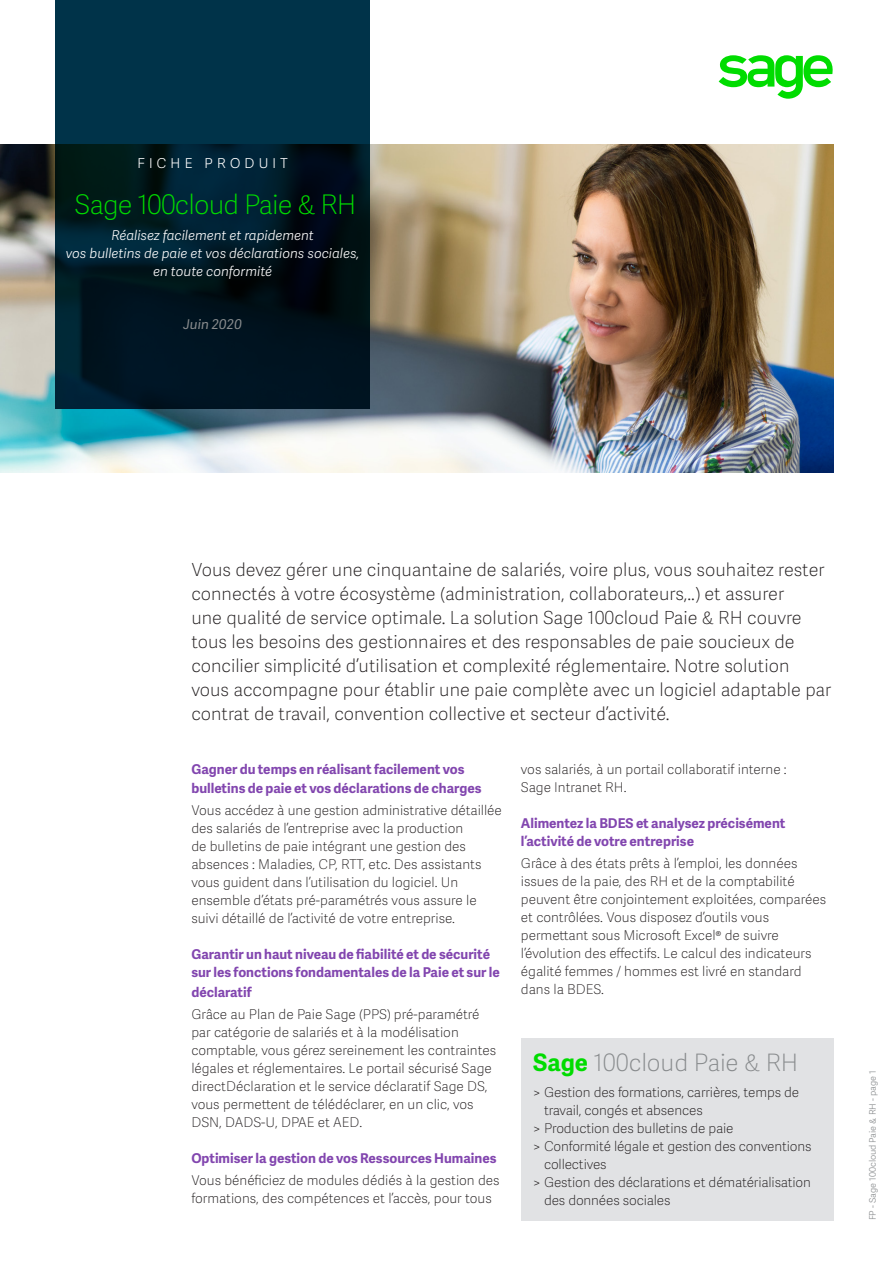
<style>
.page{position:relative;width:893px;height:1263px;background:#fff}
.page>*{position:absolute;margin:0;border:0;box-sizing:border-box;transform-origin:0 0}
.Ligne_titre__gauche{font:27px "Adelle Sans SAGE Th";letter-spacing:-.03em;color:#00dc00}
.Titre_header_Mid_Cya{font:24px "Adelle Sans SAGE Th";letter-spacing:-.005em;color:#888b8d}
.Chapo_Mid_Cyan{font:18px/24px "Adelle Sans SAGE Th";color:#231f20}
.Boxed_Title___LongFo{font:18px "Adelle Sans SAGE Th";letter-spacing:.2em;color:#fff}
.Body_8pt{font:13.5px/18px "Adelle Sans SAGE Th";color:#231f20}
.Intertitre_bleu_rect{font:700 13.5px/18px "Adelle Sans SAGE";color:#8246af}
.Titre_header_Mid_Cya-2{font:italic 13.5px/18px "Adelle Sans SAGE Lt";color:#fff;text-align:center}
.Titre_header_Mid_Cya-3{font:italic 13.5px "Adelle Sans SAGE";color:#888b8d}
.t1{font:9px "Adelle Sans SAGE Lt";color:#888b8d}
.s1{font-family:"Adelle Sans SAGE";font-weight:700;color:#00dc00}
</style>
<div class="page">
<img style="left:0;top:145px;width:833px;height:327px">
<div style="left:521px;top:1037px;width:312px;height:183px;background:#e1e2e4"></div>
<svg style="left:719px;top:55px;width:114px;height:44px"></svg>
<svg style="left:55px;top:0;width:315px;height:408px;background:#00202f"></svg>
<p class="Boxed_Title___LongFo" style="left:137px;top:148px;width:152px">fiche produit</p>
<p class="Ligne_titre__gauche" style="left:75px;top:185px;width:283px">Sage 100cloud Paie &amp; RH</p>
<p class="Titre_header_Mid_Cya-2" style="left:66px;top:226px;width:295px">Réalisez facilement et rapidement<br>vos bulletins de paie et vos déclarations sociales, en toute conformité</p>
<p class="Titre_header_Mid_Cya-3" style="left:183px;top:315px;width:60px">Juin 2020</p>
<p class="Chapo_Mid_Cyan" style="left:191px;top:557px;width:641px">Vous devez gérer une cinquantaine de salariés, voire plus, vous souhaitez rester connectés à votre écosystème (administration, collaborateurs,..) et assurer<br>une qualité de service optimale. La solution Sage 100cloud Paie &amp; RH couvre tous les besoins des gestionnaires et des responsables de paie soucieux de concilier simplicité d’utilisation et complexité réglementaire. Notre solution vous accompagne pour établir une paie complète avec un logiciel adaptable par contrat de travail, convention collective et secteur d’activité.</p>
<p class="Intertitre_bleu_rect" style="left:191px;top:758px;width:292px;line-height:19.5px">Gagner du temps en réalisant facilement vos bulletins de paie et vos déclarations de charges</p>
<p class="Body_8pt" style="left:191px;top:801px;width:312px">Vous accédez à une gestion administrative détaillée des salariés de l’entreprise avec la production<br>de bulletins de paie intégrant une gestion des absences : Maladies, CP, RTT, etc. Des assistants vous guident dans l’utilisation du logiciel. Un ensemble d’états pré-paramétrés vous assure le suivi détaillé de l’activité de votre entreprise.</p>
<p class="Intertitre_bleu_rect" style="left:191px;top:945px;width:310px">Garantir un haut niveau de fiabilité et de sécurité sur les fonctions fondamentales de la Paie et sur le</p>
<p class="Intertitre_bleu_rect" style="left:191px;top:982px;width:62px">déclaratif</p>
<p class="Body_8pt" style="left:191px;top:1005px;width:306px">Grâce au Plan de Paie Sage (PPS) pré-paramétré par catégorie de salariés et à la modélisation comptable, vous gérez sereinement les contraintes légales et réglementaires. Le portail sécurisé Sage directDéclaration et le service déclaratif Sage DS, vous permettent de télédéclarer, en un clic, vos DSN, DADS-U, DPAE et AED.</p>
<p class="Intertitre_bleu_rect" style="left:191px;top:1149px;width:307px">Optimiser la gestion de vos Ressources Humaines</p>
<p class="Body_8pt" style="left:191px;top:1171px;width:310px">Vous bénéficiez de modules dédiés à la gestion des formations, des compétences et l’accès, pour tous</p>
<p class="Body_8pt" style="left:521px;top:759px;width:267px">vos salariés, à un portail collaboratif interne :<br>Sage Intranet RH.</p>
<p class="Intertitre_bleu_rect" style="left:521px;top:813px;width:266px">Alimentez la BDES et analysez précisément l’activité de votre entreprise</p>
<p class="Body_8pt" style="left:521px;top:853px;width:307px">Grâce à des états prêts à l’emploi, les données issues de la paie, des RH et de la comptabilité peuvent être conjointement exploitées, comparées et contrôlées. Vous disposez d’outils vous permettant sous Microsoft Excel® de suivre l’évolution des effectifs. Le calcul des indicateurs égalité femmes / hommes est livré en standard dans la BDES.</p>
<p class="Titre_header_Mid_Cya" style="left:533px;top:1045px;width:267px"><span class="s1">Sage</span> 100cloud Paie &amp; RH</p>
<p class="Body_8pt" style="left:544px;top:1083px;width:257px;text-indent:-11px">&gt; Gestion des formations, carrières, temps de travail, congés et absences</p>
<p class="Body_8pt" style="left:533px;top:1119px;width:202px">&gt; Production des bulletins de paie</p>
<p class="Body_8pt" style="left:544px;top:1137px;width:269px;text-indent:-11px">&gt; Conformité légale et gestion des conventions collectives</p>
<p class="Body_8pt" style="left:544px;top:1173px;width:269px;text-indent:-11px">&gt; Gestion des déclarations et dématérialisation des données sociales</p>
<p class="t1" style="left:866px;top:1220px;width:151px;rotate:-90deg">FP - Sage 100cloud Paie &amp; RH - page 1</p>
</div>
